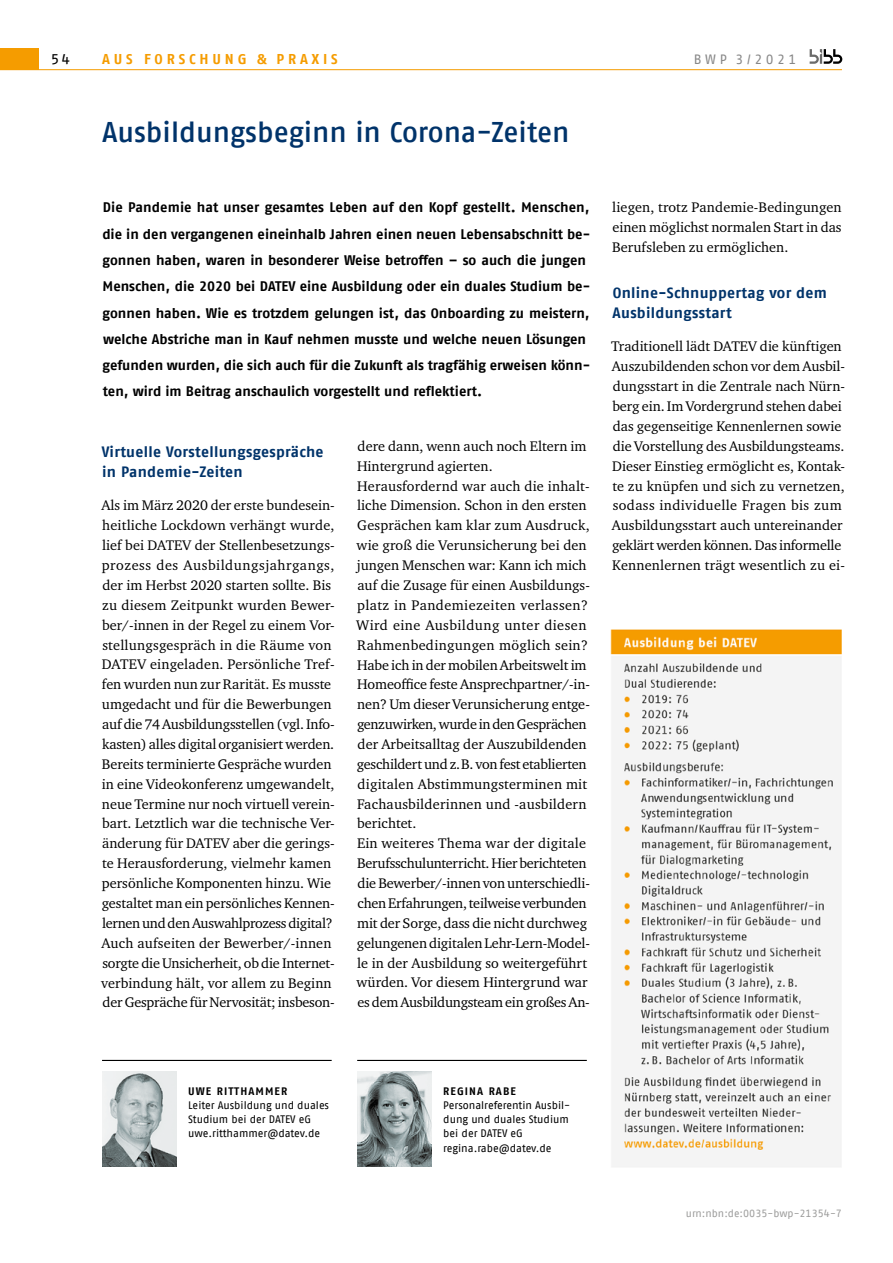
<style>
.page{position:relative;width:893px;height:1263px;background:#fff}
.page>*{position:absolute;margin:0;border:0;box-sizing:border-box;transform-origin:0 0}
.t1{font:500 28.5px "Fago Pro";letter-spacing:-.005em;color:#00336a}
.t2{font:700 15px/19.8px "Fago Pro";letter-spacing:.02em;color:#00336a}
.t3{font:15px "Fago Pro";color:#000}
.t4{font:14.25px/20px "Charter ITC Pro";color:#000}
.t5{font:700 14.25px "Fago Pro";letter-spacing:.27em;color:#f59c00}
.t6{font:700 13.8px/26.2px "Fago Pro";color:#000}
.t7{font:13.5px "Fago Pro";letter-spacing:.26em;color:#878787}
.t8{font:10.8px/14.2px "Fago Pro";letter-spacing:-.005em;color:#000}
.t9{font:700 10.8px "Fago Pro";letter-spacing:.1em;color:#000}
.t10{font:10.5px "Fago Pro";color:#9d9d9c}
</style>
<div class="page">
<hr style="left:357px;top:1060px;width:230px;height:1px;background:#000">
<hr style="left:102px;top:1060px;width:230px;height:1px;background:#000">
<hr style="left:0;top:69px;width:842px;height:1px;background:#f59c00">
<div style="left:0;top:48px;width:38px;height:22px;background:#f59c00"></div>
<svg style="left:810px;top:49px;width:32px;height:15px"></svg>
<img style="left:102px;top:1071px;width:74px;height:95px">
<img style="left:357px;top:1071px;width:75px;height:95px">
<img style="left:610px;top:629px;width:232px;height:538px">
<p class="t3" style="left:51px;top:50px;width:20px">54</p>
<p class="t5" style="left:102px;top:50px;width:237px">AUS FORSCHUNG &amp; PRAXIS</p>
<p class="t7" style="left:694px;top:51px;width:104px">BWP 3/2021</p>
<h1 class="t1" style="left:102px;top:115px;width:469px">Ausbildungsbeginn in Corona-Zeiten</h1>
<p class="t6" style="left:102px;top:195px;width:489px">Die Pandemie hat unser gesamtes Leben auf den Kopf gestellt. Menschen, die in den vergangenen eineinhalb Jahren einen neuen Lebensabschnitt be&shy;gonnen haben, waren in besonderer Weise betroffen – so auch die jungen Menschen, die 2020 bei DATEV eine Ausbildung oder ein duales Studium be&shy;gonnen haben. Wie es trotzdem gelungen ist, das Onboarding zu meistern,</p>
<p class="t6" style="left:102px;top:326px;width:489px">welche Abstriche man in Kauf nehmen musste und welche neuen Lösungen gefunden wurden, die sich auch für die Zukunft als tragfähig erweisen könn-</p>
<h5 class="t6" style="left:103px;top:378px;width:381px">ten, wird im Beitrag anschaulich vorgestellt und reflektiert.</h5>
<p class="t2" style="left:102px;top:442px;width:223px">Virtuelle Vorstellungsgespräche in Pandemie-Zeiten</p>
<p class="t4" style="left:101px;top:495px;width:235px">Als im März 2020 der erste bundesein&shy;heitliche Lockdown verhängt wurde, lief bei DATEV der Stellenbesetzungs&shy;prozess des Ausbildungsjahrgangs, der im Herbst 2020 starten sollte. Bis zu diesem Zeitpunkt wurden Bewer&shy;ber/-innen in der Regel zu einem Vor&shy;stellungsgespräch in die Räume von DATEV eingeladen. Persönliche Tref&shy;fen wurden nun zur Rarität. Es musste umgedacht und für die Bewerbungen auf die 74 Ausbildungsstellen (vgl. Info&shy;kasten) alles digital organisiert werden.<br>Bereits terminierte Gespräche wurden in eine Videokonferenz umgewandelt, neue Termine nur noch virtuell verein&shy;bart. Letztlich war die technische Ver&shy;änderung für DATEV aber die gerings&shy;te Herausforderung, vielmehr kamen persönliche Komponenten hinzu. Wie gestaltet man ein persönliches Kennen&shy;lernen und den Auswahlprozess digital?<br>Auch aufseiten der Bewerber/-innen sorgte die Unsicherheit, ob die Internet&shy;verbindung hält, vor allem zu Beginn der Gespräche für Nervosität; insbeson-</p>
<p class="t4" style="left:356px;top:436px;width:235px">dere dann, wenn auch noch Eltern im Hintergrund agierten.<br>Herausfordernd war auch die inhalt&shy;liche Dimension. Schon in den ersten Gesprächen kam klar zum Ausdruck, wie groß die Verunsicherung bei den jungen Menschen war: Kann ich mich auf die Zusage für einen Ausbildungs&shy;platz in Pandemiezeiten verlassen?<br>Wird eine Ausbildung unter diesen Rahmenbedingungen möglich sein?<br>Habe ich in der mobilen Arbeitswelt im Homeofce feste Ansprechpartner/-in&shy;nen? Um dieser Verunsicherung entge&shy;genzuwirken, wurde in den Gesprächen der Arbeitsalltag der Auszubildenden geschildert und z.B. von fest etablierten digitalen Abstimmungsterminen mit Fachausbilderinnen und -ausbildern berichtet.<br>Ein weiteres Thema war der digitale Berufsschulunterricht. Hier berichteten die Bewerber/-innen von unterschiedli&shy;chen Erfahrungen, teilweise verbunden mit der Sorge, dass die nicht durchweg gelungenen digitalen Lehr-Lern-Model&shy;le in der Ausbildung so weitergeführt würden. Vor diesem Hintergrund war es dem Ausbildungsteam ein großes An-</p>
<p class="t4" style="left:612px;top:197px;width:231px;text-align:justify">liegen, trotz Pandemie-Bedingungen einen möglichst normalen Start in das Berufsleben zu ermöglichen.</p>
<p class="t2" style="left:613px;top:283px;width:216px">Online-Schnuppertag vor dem<br>Ausbildungsstart</p>
<p class="t4" style="left:611px;top:336px;width:235px">Traditionell lädt DATEV die künftigen Auszubildenden schon vor dem Ausbil&shy;dungsstart in die Zentrale nach Nürn&shy;berg ein. Im Vordergrund stehen dabei das gegenseitige Kennenlernen sowie die Vorstellung des Ausbildungsteams.<br>Dieser Einstieg ermöglicht es, Kontak&shy;te zu knüpfen und sich zu vernetzen, sodass individuelle Fragen bis zum Ausbildungsstart auch untereinander geklärt werden können. Das informelle Kennenlernen trägt wesentlich zu ei-</p>
<p class="t9" style="left:188px;top:1084px;width:101px">UWE RITTHAMMER</p>
<p class="t8" style="left:188px;top:1098px;width:142px">Leiter Ausbildung und duales<br>Studium bei der DATEV eG</p>
<p class="t8" style="left:188px;top:1126px;width:134px">uwe.ritthammer@datev.de</p>
<p class="t9" style="left:443px;top:1084px;width:74px">REGINA RABE</p>
<p class="t8" style="left:443px;top:1098px;width:128px">Personalreferentin Ausbil&shy;dung und duales Studium bei der DATEV eG</p>
<p class="t8" style="left:443px;top:1140px;width:110px">regina.rabe@datev.de</p>
<p class="t10" style="left:686px;top:1207px;width:158px">urn:nbn:de:0035-bwp-21354-7</p>
</div>
